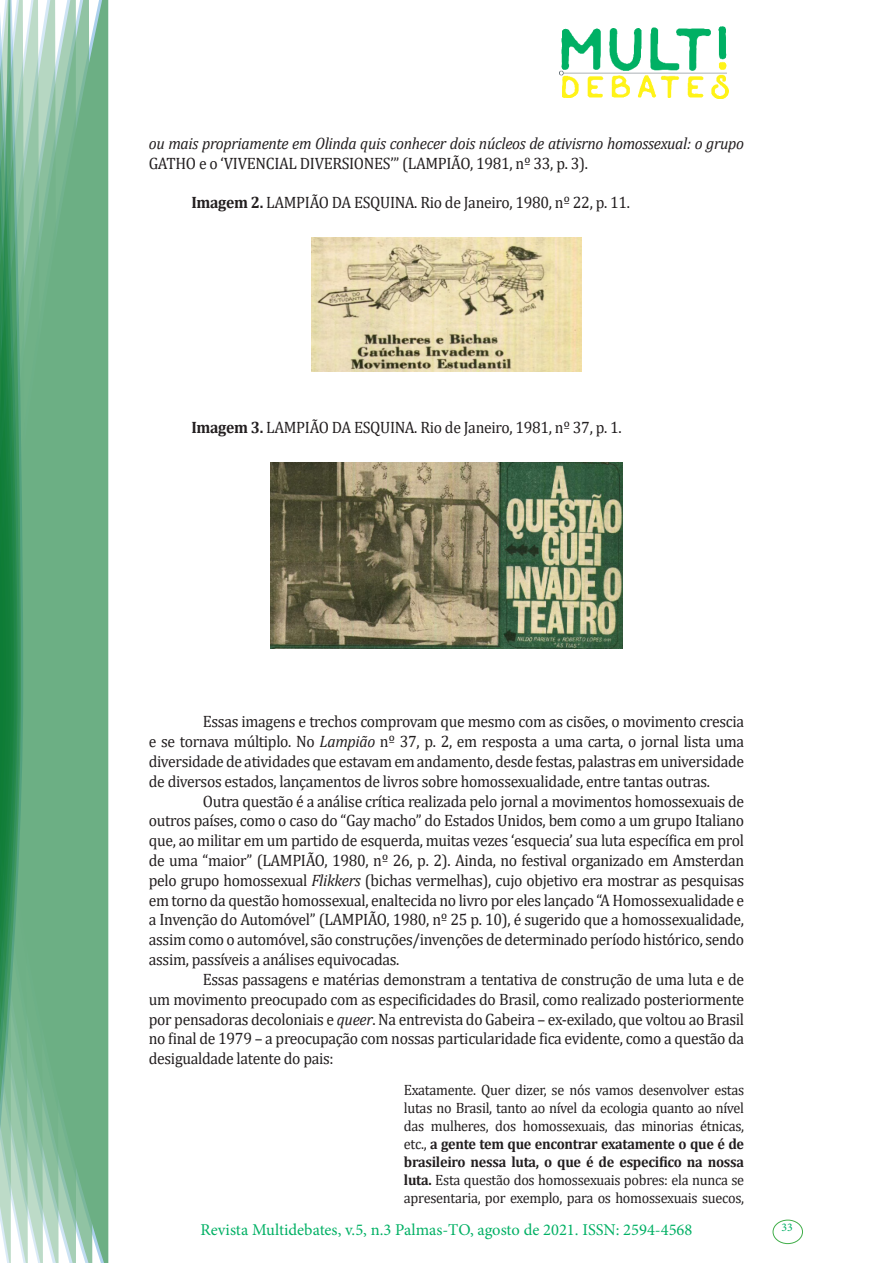
<style>
.page{position:relative;width:893px;height:1263px;background:#fff}
.page>*{position:absolute;margin:0;border:0;box-sizing:border-box;transform-origin:0 0}
.Texto_base{font:16.5px/19.8px "Cambria";letter-spacing:-.02em;color:#231f20;text-align:justify;scale:.95 1}
.Texto_base-2{font:italic 16.5px/19.8px "Cambria";letter-spacing:-.02em;color:#231f20;scale:.95 1}
.t1{font:16.5px "Minion Pro";color:#00b064}
.Citação_deb{font:15px/18px "Cambria";letter-spacing:-.02em;color:#231f20;text-align:justify;scale:.95 1}
.t2{font:11.7px "Minion Pro";color:#00b064}
.s1{font-style:normal}
.s2{font-weight:700}
.s3{font-style:italic}
</style>
<div class="page">
<img style="left:559px;top:26px;width:169px;height:72px">
<div style="left:95px;top:0;width:14px;height:1263px;background:#6caf84"></div>
<svg style="left:79px;top:0;width:16px;height:1263px;background:#71b289"></svg>
<svg style="left:62px;top:0;width:17px;height:1263px;background:#75b48c"></svg>
<svg style="left:45px;top:0;width:17px;height:1263px;background:#7cb792"></svg>
<svg style="left:30px;top:0;width:15px;height:1263px;background:#80ba96"></svg>
<svg style="left:0;top:0;width:30px;height:1263px;background:#61a97f"></svg>
<div style="left:772px;top:1219px;width:31px;height:25px;border:1px solid #40ae49;border-radius:50%"></div>
<img style="left:311px;top:237px;width:271px;height:134px">
<img style="left:270px;top:462px;width:352px;height:186px">
<p class="Texto_base-2" style="left:149px;top:133px;width:628px">ou mais propriamente em Olinda quis conhecer dois núcleos de ativisrno homossexual: o grupo<br><span class="s1">GATHO e o ‘VIVENCIAL DIVERSIONES’” (LAMPIÃO, 1981, nº 33, p. 3).</span></p>
<p class="Texto_base" style="left:191px;top:193px;width:463px"><span class="s2">Imagem 2.</span> LAMPIÃO DA ESQUINA. Rio de Janeiro, 1980, nº 22, p. 11.</p>
<p class="Texto_base" style="left:191px;top:418px;width:455px"><span class="s2">Imagem 3.</span> LAMPIÃO DA ESQUINA. Rio de Janeiro, 1981, nº 37, p. 1.</p>
<p class="Texto_base" style="left:149px;top:712px;width:628px;text-indent:54px">Essas imagens e trechos comprovam que mesmo com as cisões, o movimento crescia e se tornava múltiplo. No <span class="s3">Lampião</span> nº 37, p. 2, em resposta a uma carta, o jornal lista uma diversidade de atividades que estavam em andamento, desde festas, palastras em universidade de diversos estados, lançamentos de livros sobre homossexualidade, entre tantas outras.</p>
<p class="Texto_base" style="left:149px;top:791px;width:628px;text-indent:54px">Outra questão é a análise crítica realizada pelo jornal a movimentos homossexuais de outros países, como o caso do “Gay macho” do Estados Unidos, bem como a um grupo Italiano que, ao militar em um partido de esquerda, muitas vezes ‘esquecia’ sua luta específica em prol de uma “maior” (LAMPIÃO, 1980, nº 26, p. 2). Ainda, no festival organizado em Amsterdan pelo grupo homossexual <span class="s3">Flikkers</span> (bichas vermelhas), cujo objetivo era mostrar as pesquisas em torno da questão homossexual, enaltecida no livro por eles lançado “A Homossexualidade e a Invenção do Automóvel” (LAMPIÃO, 1980, nº 25 p. 10), é sugerido que a homossexualidade, assim como o automóvel, são construções/invenções de determinado período histórico, sendo assim, passíveis a análises equivocadas.</p>
<p class="Texto_base" style="left:149px;top:969px;width:628px;text-indent:54px">Essas passagens e matérias demonstram a tentativa de construção de uma luta e de um movimento preocupado com as especificidades do Brasil, como realizado posteriormente por pensadoras decoloniais e <span class="s3">queer</span>. Na entrevista do Gabeira – ex-exilado, que voltou ao Brasil no final de 1979 – a preocupação com nossas particularidade fica evidente, como a questão da desigualdade latente do pais:</p>
<p class="Citação_deb" style="left:404px;top:1081px;width:360px">Exatamente. Quer dizer, se nós vamos desenvolver estas lutas no Brasil, tanto ao nível da ecologia quanto ao nível das mulheres, dos homossexuais, das minorias étnicas, etc., <span class="s2">a gente tem que encontrar exatamente o que é de brasileiro nessa luta, o que é de especifico na nossa luta.</span> Esta questão dos homossexuais pobres: ela nunca se apresentaria, por exemplo, para os homossexuais suecos,</p>
<p class="t1" style="left:200px;top:1218px;width:493px">Revista Multidebates, v.5, n.3 Palmas-TO, agosto de 2021. ISSN: 2594-4568</p>
<p class="t2" style="left:781px;top:1219px;width:13px">33</p>
</div>
